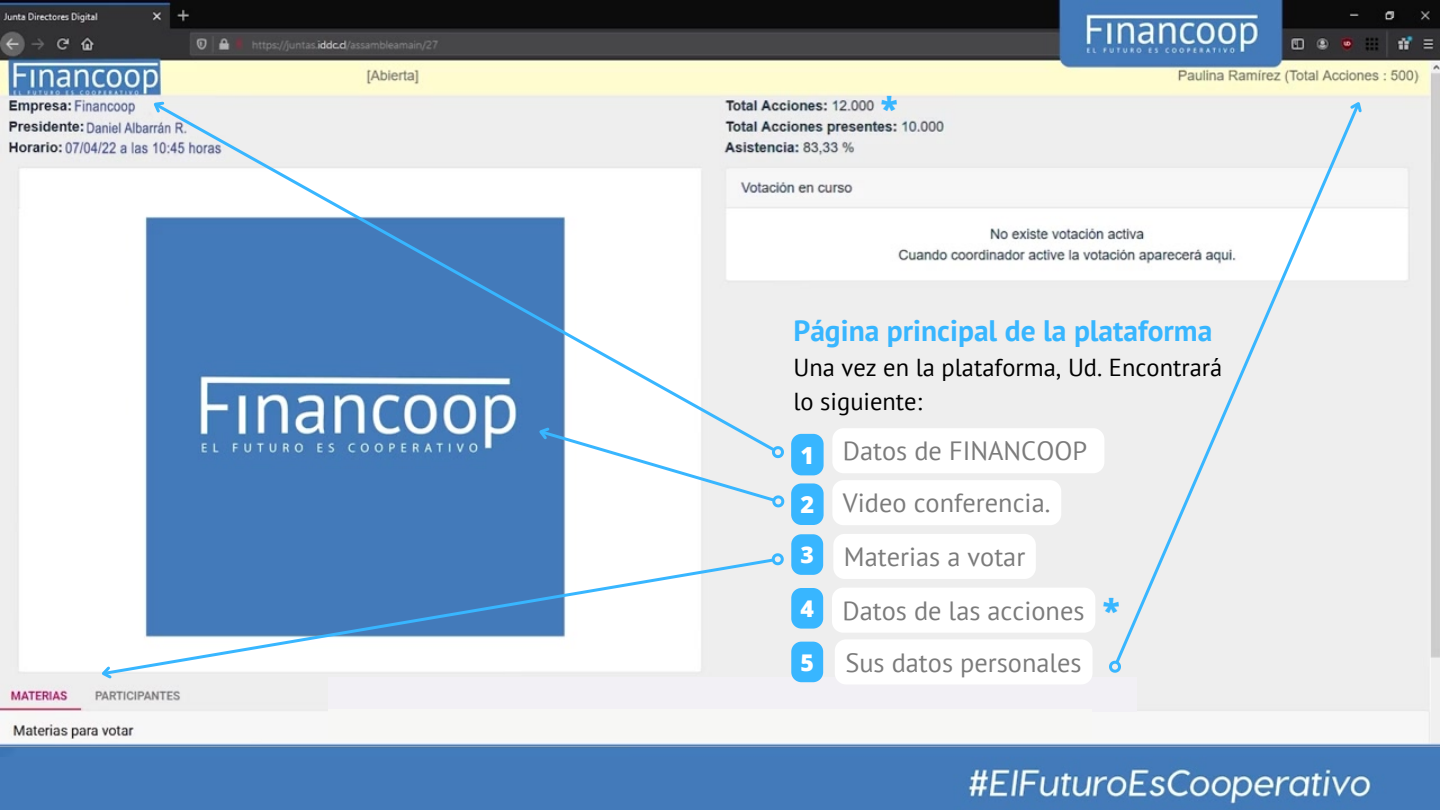
<style>
.page{position:relative;width:1440px;height:810px;background:#fff}
.page>*{position:absolute;margin:0;border:0;box-sizing:border-box;transform-origin:0 0}
.t1{font:800 31.5px "Open Sans";color:#38b6ff}
.t2{font:700 29.5px "PT Sans";color:#38b6ff}
.t3{font:26.4px "PT Sans";color:#7b7b7b}
.t4{font:24.5px/33.9px "PT Sans";color:#000}
.t5{font:800 23.5px "Open Sans";color:#fff}
.t6{font:800 23px "Open Sans";color:#fff}
</style>
<div class="page">
<img style="left:0;top:0;width:1440px;height:810px">
<div style="left:328px;top:678px;width:808px;height:34px;background:#f2f0f5"></div>
<div style="left:328px;top:710px;width:763px;height:29px;background:#f7f7f5"></div>
<div style="left:832px;top:428px;width:272px;height:45px;background:#fff;border-radius:11px"></div>
<div style="left:791px;top:434px;width:33px;height:41px;background:#38b6ff;border-radius:10px"></div>
<div style="left:832px;top:480px;width:229px;height:45px;background:#fff;border-radius:11px"></div>
<div style="left:791px;top:483px;width:33px;height:42px;background:#38b6ff;border-radius:10px"></div>
<div style="left:833px;top:534px;width:203px;height:45px;background:#fff;border-radius:11px"></div>
<div style="left:791px;top:534px;width:32px;height:41px;background:#38b6ff;border-radius:10px"></div>
<div style="left:832px;top:588px;width:263px;height:45px;background:#fff;border-radius:11px"></div>
<div style="left:791px;top:588px;width:32px;height:41px;background:#38b6ff;border-radius:10px"></div>
<div style="left:835px;top:639px;width:258px;height:45px;background:#fff;border-radius:11px"></div>
<div style="left:791px;top:642px;width:32px;height:40px;background:#38b6ff;border-radius:10px"></div>
<svg style="left:151px;top:100px;width:626px;height:354px"></svg>
<svg style="left:147px;top:94px;width:21px;height:23px"></svg>
<svg style="left:534px;top:422px;width:255px;height:90px"></svg>
<svg style="left:1113px;top:100px;width:249px;height:566px"></svg>
<svg style="left:1346px;top:96px;width:22px;height:20px"></svg>
<svg style="left:1104px;top:656px;width:22px;height:21px"></svg>
<svg style="left:100px;top:557px;width:676px;height:120px"></svg>
<svg style="left:97px;top:663px;width:18px;height:20px"></svg>
<svg style="left:768px;top:550px;width:19px;height:19px"></svg>
<p class="t1" style="left:881px;top:87px;width:18px">*</p>
<p class="t2" style="left:793px;top:311px;width:420px">Página principal de la plataforma</p>
<p class="t4" style="left:793px;top:350px;width:430px">Una vez en la plataforma, Ud. Encontrará lo siguiente:</p>
<p class="t5" style="left:801px;top:439px;width:15px">1</p>
<p class="t3" style="left:843px;top:434px;width:246px">Datos de FINANCOOP</p>
<p class="t5" style="left:801px;top:488px;width:15px">2</p>
<p class="t3" style="left:843px;top:486px;width:209px">Video conferencia.</p>
<p class="t6" style="left:800px;top:539px;width:15px">3</p>
<p class="t3" style="left:844px;top:539px;width:183px">Materias a votar</p>
<p class="t6" style="left:800px;top:593px;width:15px">4</p>
<p class="t3" style="left:843px;top:593px;width:244px">Datos de las acciones</p>
<p class="t6" style="left:800px;top:646px;width:15px">5</p>
<p class="t3" style="left:845px;top:645px;width:238px">Sus datos personales</p>
<p class="t1" style="left:1103px;top:588px;width:18px">*</p>
</div>
